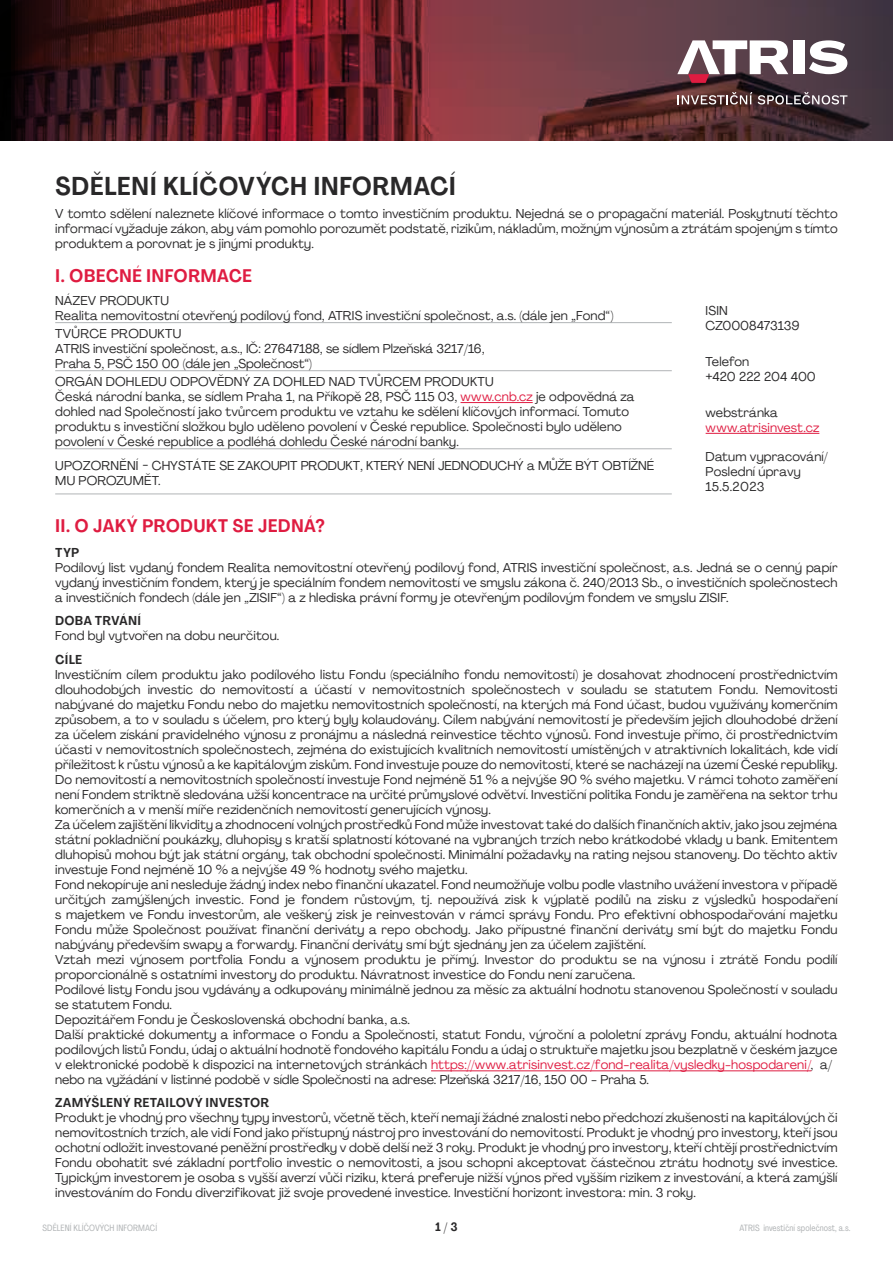
<style>
.page{position:relative;width:893px;height:1263px;background:#fff}
.page>*{position:absolute;margin:0;border:0;box-sizing:border-box;transform-origin:0 0}
.t1{font:700 25.5px "Agrandir Text";color:#292829}
.t2{font:700 18px "Agrandir Text";letter-spacing:.005em;color:#df1c41}
.smallprint{font:12.75px/15px "Agrandir";letter-spacing:.01em;color:#292829}
.t3{font:12.75px "Agrandir";letter-spacing:.005em;color:#df1c41}
.ATRIS_page_nr{font:700 12px "Agrandir Text";color:#292829}
.Podpis_XS{font:9px "Agrandir Tight";letter-spacing:.01em;color:#b1b4b6}
.dotazníková_položka{font:9px "Agrandir Tight";letter-spacing:.01em;color:#b1b4b6}
.s1{color:#df1c41}
.s2{font-family:"Agrandir Text";font-weight:700}
</style>
<div class="page">
<svg style="left:0;top:0;width:893px;height:141px;background:#5f282f"></svg>
<svg style="left:678px;top:92px;width:74px;height:12px"></svg>
<svg style="left:758px;top:92px;width:89px;height:12px"></svg>
<svg style="left:677px;top:40px;width:111px;height:43px"></svg>
<div style="left:793px;top:40px;width:11px;height:34px;background:#fff"></div>
<svg style="left:809px;top:40px;width:38px;height:34px"></svg>
<hr style="left:55px;top:322px;width:617px;height:1px;background:#b1b4b6">
<hr style="left:55px;top:370px;width:617px;height:1px;background:#b1b4b6">
<hr style="left:55px;top:448px;width:617px;height:1px;background:#b1b4b6">
<hr style="left:55px;top:493px;width:617px;height:1px;background:#b1b4b6">
<hr style="left:461px;top:402px;width:72px;height:1px;background:#df1c41">
<hr style="left:706px;top:433px;width:113px;height:1px;background:#df1c41">
<hr style="left:431px;top:1070px;width:380px;height:1px;background:#df1c41">
<p class="t1" style="left:55px;top:171px;width:402px">SDĚLENÍ KLÍČOVÝCH INFORMACÍ</p>
<p class="smallprint" style="left:55px;top:206px;width:784px;text-align:justify">V tomto sdělení naleznete klíčové informace o tomto investičním produktu. Nejedná se o propagační materiál. Poskytnutí těchto informací vyžaduje zákon, aby vám pomohlo porozumět podstatě, rizikům, nákladům, možným výnosům a ztrátám spojeným s tímto produktem a porovnat je s jinými produkty.</p>
<p class="t2" style="left:55px;top:264px;width:198px">I. OBECNÉ INFORMACE</p>
<p class="smallprint" style="left:55px;top:293px;width:115px">NÁZEV PRODUKTU</p>
<p class="smallprint" style="left:55px;top:308px;width:560px">Realita nemovitostní otevřený podílový fond, ATRIS investiční společnost, a.s. (dále jen „Fond“)</p>
<p class="smallprint" style="left:55px;top:326px;width:431px">TVŮRCE PRODUKTU<br>ATRIS investiční společnost, a.s., IČ: 27647188, se sídlem Plzeňská 3217/16,<br>Praha 5, PSČ 150 00 (dále jen „Společnost“)</p>
<p class="smallprint" style="left:55px;top:374px;width:440px">ORGÁN DOHLEDU ODPOVĚDNÝ ZA DOHLED NAD TVŮRCEM PRODUKTU</p>
<p class="smallprint" style="left:55px;top:389px;width:581px">Česká národní banka, se sídlem Praha 1, na Příkopě 28, PSČ 115 03, <span class="s1">www.cnb.cz</span> je odpovědná za dohled nad Společností jako tvůrcem produktu ve vztahu ke sdělení klíčových informací. Tomuto produktu s investiční složkou bylo uděleno povolení v České republice. Společnosti bylo uděleno povolení v České republice a podléhá dohledu České národní banky.</p>
<p class="smallprint" style="left:55px;top:458px;width:600px">UPOZORNĚNÍ - CHYSTÁTE SE ZAKOUPIT PRODUKT, KTERÝ NENÍ JEDNODUCHÝ a MŮŽE BÝT OBTÍŽNÉ<br>MU POROZUMĚT.</p>
<p class="smallprint" style="left:706px;top:303px;width:24px">ISIN</p>
<p class="smallprint" style="left:706px;top:318px;width:95px">CZ0008473139</p>
<p class="smallprint" style="left:706px;top:354px;width:45px">Telefon</p>
<p class="smallprint" style="left:706px;top:369px;width:112px">+420 222 204 400</p>
<p class="smallprint" style="left:706px;top:405px;width:74px">webstránka</p>
<p class="t3" style="left:706px;top:419px;width:115px">www.atrisinvest.cz</p>
<p class="smallprint" style="left:706px;top:449px;width:124px">Datum vypracování/<br>Poslední úpravy<br>15.5.2023</p>
<p class="t2" style="left:55px;top:514px;width:271px">II. O JAKÝ PRODUKT SE JEDNÁ?</p>
<p class="smallprint" style="left:55px;top:544px;width:784px"><span class="s2">TYP<br></span>Podílový list vydaný fondem Realita nemovitostní otevřený podílový fond, ATRIS investiční společnost, a.s. Jedná se o cenný papír vydaný investičním fondem, který je speciálním fondem nemovitostí ve smyslu zákona č. 240/2013 Sb., o investičních společnostech a investičních fondech (dále jen „ZISIF“) a z hlediska právní formy je otevřeným podílovým fondem ve smyslu ZISIF.</p>
<p class="smallprint" style="left:55px;top:613px;width:226px"><span class="s2">DOBA TRVÁNÍ<br></span>Fond byl vytvořen na dobu neurčitou.</p>
<p class="smallprint" style="left:55px;top:651px;width:784px"><span class="s2">CÍLE<br></span>Investičním cílem produktu jako podílového listu Fondu (speciálního fondu nemovitostí) je dosahovat zhodnocení prostřednictvím dlouhodobých investic do nemovitostí a účastí v nemovitostních společnostech v souladu se statutem Fondu. Nemovitosti nabývané do majetku Fondu nebo do majetku nemovitostních společností, na kterých má Fond účast, budou využívány komerčním způsobem, a to v souladu s účelem, pro který byly kolaudovány. Cílem nabývání nemovitostí je především jejich dlouhodobé držení za účelem získání pravidelného výnosu z pronájmu a následná reinvestice těchto výnosů. Fond investuje přímo, či prostřednictvím účasti v nemovitostních společnostech, zejména do existujících kvalitních nemovitostí umístěných v atraktivních lokalitách, kde vidí příležitost k růstu výnosů a ke kapitálovým ziskům. Fond investuje pouze do nemovitostí, které se nacházejí na území České republiky.<br>Do nemovitostí a nemovitostních společností investuje Fond nejméně 51 % a nejvýše 90 % svého majetku. V rámci tohoto zaměření není Fondem striktně sledována užší koncentrace na určité průmyslové odvětví. Investiční politika Fondu je zaměřena na sektor trhu komerčních a v menší míře rezidenčních nemovitostí generujících výnosy.<br>Za účelem zajištění likvidity a zhodnocení volných prostředků Fond může investovat také do dalších finančních aktiv, jako jsou zejména státní pokladniční poukázky, dluhopisy s kratší splatností kótované na vybraných trzích nebo krátkodobé vklady u bank. Emitentem dluhopisů mohou být jak státní orgány, tak obchodní společnosti. Minimální požadavky na rating nejsou stanoveny. Do těchto aktiv investuje Fond nejméně 10 % a nejvýše 49 % hodnoty svého majetku.<br>Fond nekopíruje ani nesleduje žádný index nebo finanční ukazatel. Fond neumožňuje volbu podle vlastního uvážení investora v případě určitých zamýšlených investic. Fond je fondem růstovým, tj. nepoužívá zisk k výplatě podílů na zisku z výsledků hospodaření s majetkem ve Fondu investorům, ale veškerý zisk je reinvestován v rámci správy Fondu. Pro efektivní obhospodařování majetku Fondu může Společnost používat finanční deriváty a repo obchody. Jako přípustné finanční deriváty smí být do majetku Fondu nabývány především swapy a forwardy. Finanční deriváty smí být sjednány jen za účelem zajištění.<br>Vztah mezi výnosem portfolia Fondu a výnosem produktu je přímý. Investor do produktu se na výnosu i ztrátě Fondu podílí proporcionálně s ostatními investory do produktu. Návratnost investice do Fondu není zaručena.<br>Podílové listy Fondu jsou vydávány a odkupovány minimálně jednou za měsíc za aktuální hodnotu stanovenou Společností v souladu se statutem Fondu.<br>Depozitářem Fondu je Československá obchodní banka, a.s.<br>Další praktické dokumenty a informace o Fondu a Společnosti, statut Fondu, výroční a pololetní zprávy Fondu, aktuální hodnota podílových listů Fondu, údaj o aktuální hodnotě fondového kapitálu Fondu a údaj o struktuře majetku jsou bezplatně v českém jazyce v elektronické podobě k dispozici na internetových stránkách <span class="s1">https://www.atrisinvest.cz/fond-realita/vysledky-hospodareni/</span>, a/ nebo na vyžádání v listinné podobě v sídle Společnosti na adrese: Plzeňská 3217/16, 150 00 - Praha 5.</p>
<p class="smallprint" style="left:55px;top:1095px;width:784px"><span class="s2">ZAMÝŠLENÝ RETAILOVÝ INVESTOR<br></span>Produkt je vhodný pro všechny typy investorů, včetně těch, kteří nemají žádné znalosti nebo předchozí zkušenosti na kapitálových či nemovitostních trzích, ale vidí Fond jako přístupný nástroj pro investování do nemovitostí. Produkt je vhodný pro investory, kteří jsou ochotní odložit investované peněžní prostředky v době delší než 3 roky. Produkt je vhodný pro investory, kteří chtějí prostřednictvím Fondu obohatit své základní portfolio investic o nemovitosti, a jsou schopni akceptovat částečnou ztrátu hodnoty své investice.<br>Typickým investorem je osoba s vyšší averzí vůči riziku, která preferuje nižší výnos před vyšším rizikem z investování, a která zamýšlí investováním do Fondu diverzifikovat již svoje provedené investice. Investiční horizont investora: min. 3 roky.</p>
<p class="dotazníková_položka" style="left:43px;top:1222px;width:116px">SDĚLENÍ KLÍČOVÝCH INFORMACÍ</p>
<p class="ATRIS_page_nr" style="left:435px;top:1219px;width:24px">1 / 3</p>
<p class="Podpis_XS" style="left:740px;top:1222px;width:112px">ATRIS investiční společnost, a.s.</p>
</div>
